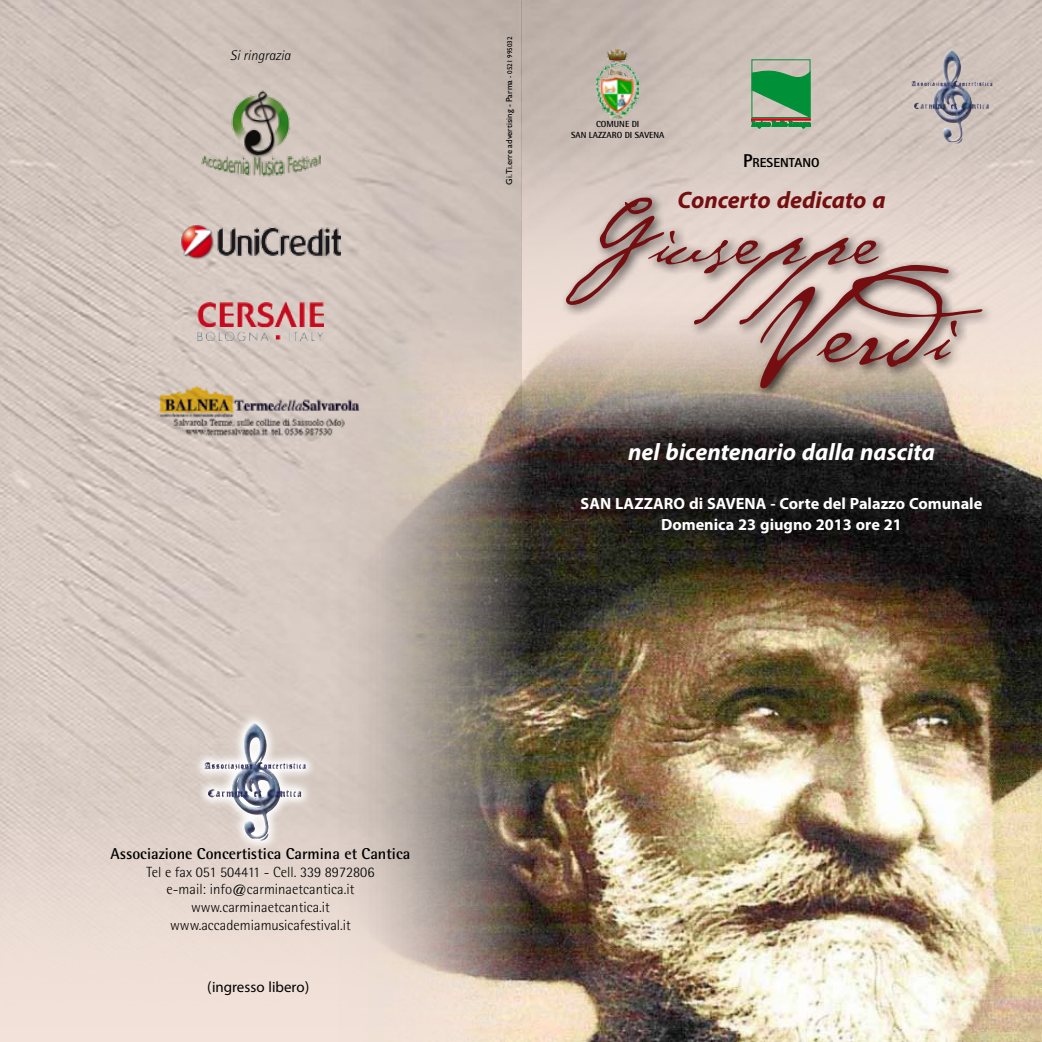
<style>
.page{position:relative;width:1042px;height:1042px;background:#fff}
.page>*{position:absolute;margin:0;border:0;box-sizing:border-box;transform-origin:0 0}
.t1{font:125.65px "Cezanne";color:#750e10}
.t2{font:100.1px "Cezanne";color:#750e10}
.t3{font:italic 700 33.43px "Myriad Arabic";color:#fff}
.t4{font:italic 700 33.43px "Myriad Arabic";color:#750e10}
.t5{font:700 22.75px/21px "Myriad Arabic";color:#fff;text-align:center}
.t6{font:21px "Myriad Arabic";color:#000}
.t7{font:700 15.75px "Rotis Semi Sans";color:#000}
.t8{font:300 14.7px/17.7px "Rotis Semi Sans";color:#000;text-align:center}
.t9{font:italic 300 14px "Rotis Semi Sans";color:#000}
.t10{font:800 12.95px "Rotis Sans Serif";color:#000}
.t11{font:8.75px "Gill Sans Std";color:#000}
.t12{font:700 8.75px/10.5px "Rotis Semi Sans";color:#000;text-align:center}
.s1{font-size:7px}
.s2{font-size:18.55px}
</style>
<div class="page">
<img style="left:522px;top:0;width:520px;height:289px">
<img style="left:0;top:0;width:522px;height:1042px">
<img style="left:325px;top:289px;width:717px;height:753px">
<img style="left:928px;top:50px;width:22px;height:63px">
<svg style="left:193px;top:712px;width:124px;height:139px;background:#d1c9c7"></svg>
<img style="left:226px;top:723px;width:27px;height:80px">
<div style="left:754px;top:259px;width:240px;height:142px;background:#000;opacity:.75"></div>
<div style="left:560px;top:192px;width:330px;height:145px;background:#000;opacity:.75"></div>
<img style="left:596px;top:50px;width:43px;height:69px">
<svg style="left:751px;top:70px;width:60px;height:58px;background:#489c60"></svg>
<hr style="left:751px;top:119px;width:59px;height:1px;background:#e2001a">
<img style="left:201px;top:87px;width:119px;height:95px">
<img style="left:158px;top:385px;width:205px;height:54px">
<img style="left:198px;top:303px;width:125px;height:38px">
<img style="left:180px;top:225px;width:160px;height:35px">
<p class="t9" style="left:230px;top:47px;width:62px">Si ringrazia</p>
<p class="t11" style="left:504px;top:185px;width:149px;rotate:-90deg">Gi.Ti.erre advertising - Parma <span class="s1">- 0521 995032</span></p>
<p class="t12" style="left:571px;top:119px;width:95px">COMUNE DI<br>SAN LAZZARO DI SAVENA</p>
<p class="t10" style="left:743px;top:154px;width:78px"><span class="s2">P</span>RESENTANO</p>
<h3 class="t4" style="left:677px;top:176px;width:210px">Concerto dedicato a</h3>
<h2 class="t2" style="left:570px;top:170px;width:348px">Giuseppe</h2>
<h1 class="t1" style="left:754px;top:244px;width:265px">Ve r di</h1>
<h3 class="t3" style="left:628px;top:428px;width:308px">nel bicentenario dalla nascita</h3>
<h3 class="t5" style="left:580px;top:490px;width:403px">SAN LAZZARO di SAVENA - Corte del Palazzo Comunale<br>Domenica 23 giugno 2013 ore 21</h3>
<p class="t7" style="left:111px;top:844px;width:301px">Associazione Concertistica Carmina et Cantica</p>
<p class="t8" style="left:146px;top:863px;width:229px">Tel e fax 051 504411 - Cell. 339 8972806 e-mail: info@carminaetcantica.it www.carminaetcantica.it www.accademiamusicafestival.it</p>
<h3 class="t6" style="left:207px;top:973px;width:104px">(ingresso libero)</h3>
</div>
